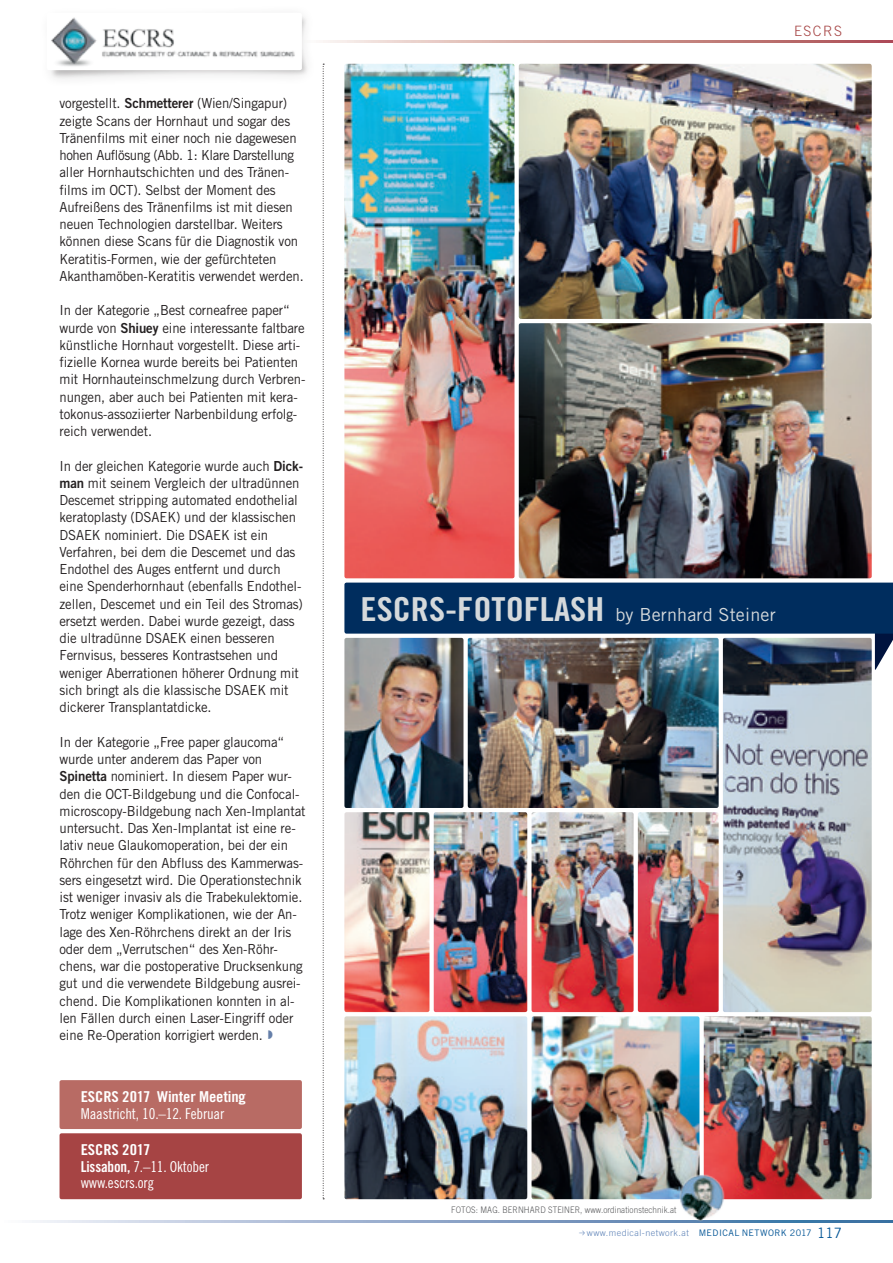
<style>
.page{position:relative;width:893px;height:1263px;background:#fff}
.page>*{position:absolute;margin:0;border:0;box-sizing:border-box;transform-origin:0 0}
.t1{font:18px "Trade Gothic";letter-spacing:.01em;color:#d5d9db}
.t2{font:15px/16.5px "Trade Gothic Cond Eighteen";letter-spacing:-.01em;color:#fff}
.t3{font:15px "Trade Gothic Bold Cond Twenty";letter-spacing:-.01em;color:#fff;scale:1.1 1}
.t4{font:300 14.25px "Trade Gothic";letter-spacing:.1em;color:#a64444}
.t5{font:13.8px/17.2px "Trade Gothic";letter-spacing:-.01em;color:#231f20;scale:.95 1}
.t6{font:300 9px "Trade Gothic";letter-spacing:.01em;color:#57585a;scale:.9 1}
.t7{font:300 9px "Trade Gothic";letter-spacing:.05em;color:#5d82b7}
.s1{font-family:"Trade Gothic Bold Two"}
.s2{font-family:"Trade Gothic Bold Cond Twenty"}
.s3{font-family:"Trade Gothic Bold Cond Twenty";font-size:33px}
.s4{font-weight:400;color:#005495}
.s5{font-weight:400;font-size:14.25px;color:#005495}
</style>
<div class="page">
<svg style="left:32px;top:1220px;width:861px;height:2px;background:#8da8c9"></svg>
<svg style="left:323px;top:40px;width:570px;height:3px;background:#cf9a97"></svg>
<img style="left:344px;top:64px;width:170px;height:514px">
<img style="left:519px;top:64px;width:353px;height:255px">
<img style="left:519px;top:323px;width:353px;height:255px">
<img style="left:344px;top:1016px;width:183px;height:183px">
<img style="left:704px;top:1016px;width:168px;height:183px">
<img style="left:531px;top:1016px;width:168px;height:183px">
<img style="left:723px;top:671px;width:149px;height:341px">
<img style="left:468px;top:671px;width:251px;height:137px">
<img style="left:344px;top:671px;width:119px;height:137px">
<img style="left:434px;top:812px;width:93px;height:200px">
<img style="left:638px;top:812px;width:81px;height:200px">
<img style="left:531px;top:812px;width:103px;height:200px">
<img style="left:344px;top:812px;width:85px;height:200px">
<div style="left:60px;top:1133px;width:242px;height:66px;background:#a64444;border-radius:2px"></div>
<div style="left:60px;top:1080px;width:242px;height:49px;background:#b86b64;border-radius:2px"></div>
<img style="left:678px;top:1172px;width:49px;height:49px">
<svg style="left:323px;top:64px;width:1px;height:1135px"></svg>
<div style="left:38px;top:3px;width:279px;height:85px;background:#231f20;opacity:.2"></div>
<img style="left:47px;top:13px;width:255px;height:56px">
<img style="left:344px;top:583px;width:549px;height:88px">
<p class="t5" style="left:60px;top:95px;width:259px">vorgestellt. <span class="s1">Schmetterer</span> (Wien/Singapur) zeigte Scans der Hornhaut und sogar des Tränenfilms mit einer noch nie dagewesen hohen Auflösung (Abb. 1: Klare Darstellung aller Hornhautschichten und des Tränen&shy;films im OCT). Selbst der Moment des Aufreißens des Tränenfilms ist mit diesen neuen Technologien darstellbar. Weiters können diese Scans für die Diagnostik von Keratitis-Formen, wie der gefürchteten Akanthamöben-Keratitis verwendet werden.</p>
<p class="t5" style="left:60px;top:302px;width:260px">In der Kategorie „Best corneafree paper“ wurde von <span class="s1">Shiuey</span> eine interessante faltbare künstliche Hornhaut vorgestellt. Diese arti&shy;fizielle Kornea wurde bereits bei Patienten mit Hornhauteinschmelzung durch Verbren&shy;nungen, aber auch bei Patienten mit kera&shy;tokonus-assoziierter Narbenbildung erfolg&shy;reich verwendet.</p>
<p class="t5" style="left:60px;top:457px;width:258px">In der gleichen Kategorie wurde auch <span class="s1">Dick&shy;man</span> mit seinem Vergleich der ultradünnen Descemet stripping automated endothelial keratoplasty (DSAEK) und der klassischen DSAEK nominiert. Die DSAEK ist ein Verfahren, bei dem die Descemet und das Endothel des Auges entfernt und durch eine Spenderhornhaut (ebenfalls Endothel&shy;zellen, Descemet und ein Teil des Stromas) ersetzt werden. Dabei wurde gezeigt, dass die ultradünne DSAEK einen besseren Fernvisus, besseres Kontrastsehen und weniger Aberrationen höherer Ordnung mit sich bringt als die klassische DSAEK mit dickerer Transplantatdicke.</p>
<p class="t5" style="left:60px;top:733px;width:261px">In der Kategorie „Free paper glaucoma“ wurde unter anderem das Paper von <span class="s1">Spinetta</span> nominiert. In diesem Paper wur&shy;den die OCT-Bildgebung und die Confocal&shy;microscopy-Bildgebung nach Xen-Implantat untersucht. Das Xen-Implantat ist eine re&shy;lativ neue Glaukomoperation, bei der ein Röhrchen für den Abfluss des Kammerwas&shy;sers eingesetzt wird. Die Operationstechnik ist weniger invasiv als die Trabekulektomie.<br>Trotz weniger Komplikationen, wie der An&shy;lage des Xen-Röhrchens direkt an der Iris oder dem „Verrutschen“ des Xen-Röhr&shy;chens, war die postoperative Drucksenkung gut und die verwendete Bildgebung ausrei&shy;chend. Die Komplikationen konnten in al&shy;len Fällen durch einen Laser-Eingriff oder eine Re-Operation korrigiert werden.</p>
<p class="t3" style="left:81px;top:1087px;width:152px">ESCRS 2017 Winter Meeting</p>
<p class="t2" style="left:81px;top:1105px;width:145px">Maastricht, 10.–12. Februar</p>
<p class="t3" style="left:81px;top:1141px;width:65px">ESCRS 2017</p>
<p class="t2" style="left:81px;top:1158px;width:130px"><span class="s2">Lissabon,</span> 7.–11. Oktober www.escrs.org</p>
<p class="t4" style="left:794px;top:23px;width:49px">ESCRS</p>
<h1 class="t1" style="left:361px;top:603px;width:417px"><span class="s3">ESCRS-FOTOFLASH</span> by Bernhard Steiner</h1>
<p class="t6" style="left:451px;top:1204px;width:252px">FOTOS: MAG. BERNHARD STEINER, www.ordinationstechnik.at</p>
<p class="t7" style="left:587px;top:1227px;width:256px">www.medical-network.at <span class="s4">MEDICAL NETWORK 2017</span> <span class="s5">117</span></p>
</div>
